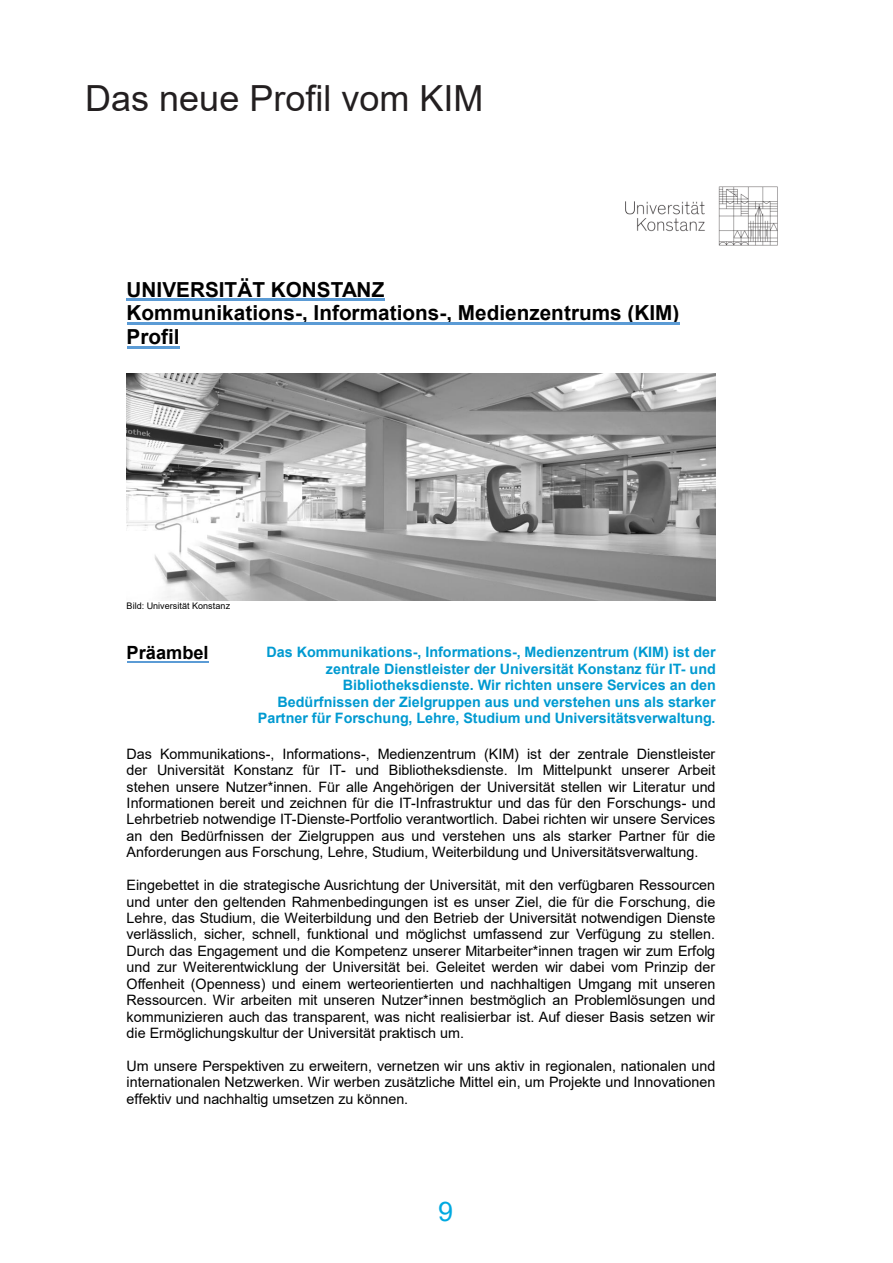
<style>
.page{position:relative;width:893px;height:1263px;background:#fff}
.page>*{position:absolute;margin:0;border:0;box-sizing:border-box;transform-origin:0 0}
.t1{font:36px "Arial";color:#231f20}
.t2{font:27px "Arial";color:#00a9e0}
.t3{font:700 20.7px/23.9px "Arial";color:#000}
.t4{font:700 18.3px "Arial";color:#000}
.t5{font:14.4px/16.4px "Arial";color:#000;text-align:justify}
.t6{font:700 14.4px/16.5px "Arial";color:#009ad1;text-align:right}
.t7{font:9px "Arial";color:#000}
</style>
<div class="page">
<hr style="left:127px;top:299px;width:258px;height:2px;background:#5b9bd5">
<hr style="left:127px;top:323px;width:553px;height:2px;background:#5b9bd5">
<hr style="left:127px;top:346px;width:53px;height:3px;background:#5b9bd5">
<hr style="left:127px;top:661px;width:82px;height:2px;background:#5b9bd5">
<img style="left:625px;top:186px;width:153px;height:60px">
<img style="left:126px;top:374px;width:589px;height:226px">
<p class="t1" style="left:85px;top:74px;width:400px">Das neue Profil vom KIM</p>
<p class="t3" style="left:127px;top:278px;width:554px">UNIVERSITÄT KONSTANZ<br>Kommunikations-, Informations-, Medienzentrums (KIM)<br>Profil</p>
<p class="t7" style="left:127px;top:600px;width:105px">Bild: Universität Konstanz</p>
<p class="t4" style="left:127px;top:640px;width:83px">Präambel</p>
<p class="t6" style="left:258px;top:644px;width:459px">Das Kommunikations-, Informations-, Medienzentrum (KIM) ist der zentrale Dienstleister der Universität Konstanz für IT- und Bibliotheksdienste. Wir richten unsere Services an den Bedürfnissen der Zielgruppen aus und verstehen uns als starker Partner für Forschung, Lehre, Studium und Universitätsverwaltung.</p>
<p class="t5" style="left:127px;top:745px;width:591px">Das Kommunikations-, Informations-, Medienzentrum (KIM) ist der zentrale Dienstleister der Universität Konstanz für IT- und Bibliotheksdienste. Im Mittelpunkt unserer Arbeit stehen unsere Nutzer*innen. Für alle Angehörigen der Universität stellen wir Literatur und Informationen bereit und zeichnen für die IT-Infrastruktur und das für den Forschungs- und Lehrbetrieb notwendige IT-Dienste-Portfolio verantwortlich. Dabei richten wir unsere Services an den Bedürfnissen der Zielgruppen aus und verstehen uns als starker Partner für die Anforderungen aus Forschung, Lehre, Studium, Weiterbildung und Universitätsverwaltung.</p>
<p class="t5" style="left:127px;top:877px;width:590px">Eingebettet in die strategische Ausrichtung der Universität, mit den verfügbaren Ressourcen und unter den geltenden Rahmenbedingungen ist es unser Ziel, die für die Forschung, die Lehre, das Studium, die Weiterbildung und den Betrieb der Universität notwendigen Dienste verlässlich, sicher, schnell, funktional und möglichst umfassend zur Verfügung zu stellen.<br>Durch das Engagement und die Kompetenz unserer Mitarbeiter*innen tragen wir zum Erfolg und zur Weiterentwicklung der Universität bei. Geleitet werden wir dabei vom Prinzip der Offenheit (Openness) und einem werteorientierten und nachhaltigen Umgang mit unseren Ressourcen. Wir arbeiten mit unseren Nutzer*innen bestmöglich an Problemlösungen und kommunizieren auch das transparent, was nicht realisierbar ist. Auf dieser Basis setzen wir die Ermöglichungskultur der Universität praktisch um.</p>
<p class="t5" style="left:127px;top:1057px;width:590px">Um unsere Perspektiven zu erweitern, vernetzen wir uns aktiv in regionalen, nationalen und internationalen Netzwerken. Wir werben zusätzliche Mittel ein, um Projekte und Innovationen effektiv und nachhaltig umsetzen zu können.</p>
<h2 class="t2" style="left:438px;top:1192px;width:17px">9</h2>
</div>
